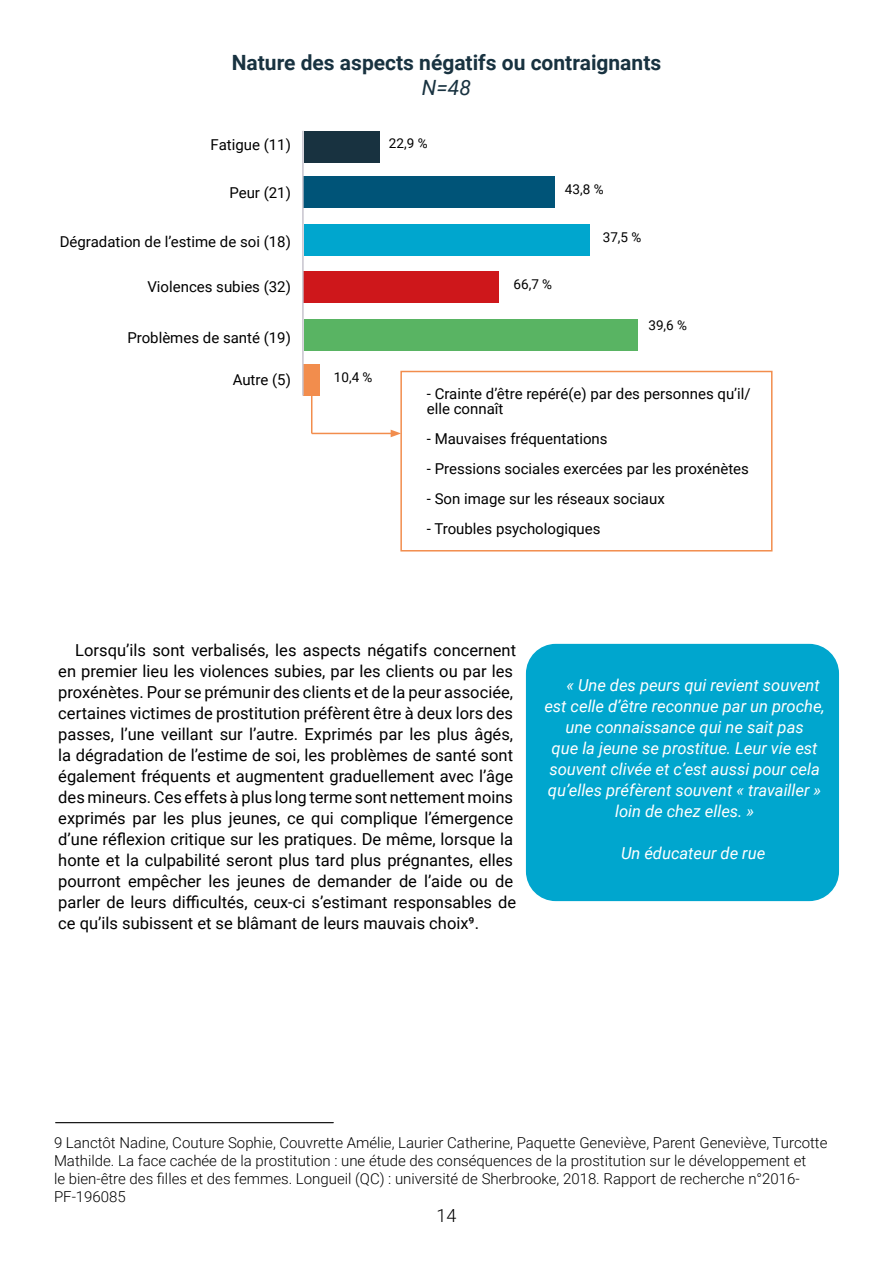
<style>
.page{position:relative;width:893px;height:1263px;background:#fff}
.page>*{position:absolute;margin:0;border:0;box-sizing:border-box;transform-origin:0 0}
.t1{font:700 21px "Roboto";color:#183240}
.t2{font:italic 21px "Roboto";color:#183240}
.t3{font:300 18px "Roboto";color:#000}
.t4{font:16.5px/21px "Roboto";color:#000}
.t5{font:italic 16.5px "Roboto";color:#fff}
.t6{font:300 15px/18px "Roboto";color:#000}
.t7{font:15px/15px "Roboto";color:#000}
.t8{font:13.5px "Roboto";color:#000}
</style>
<div class="page">
<div style="left:304px;top:131px;width:75px;height:31px;background:#183240"></div>
<div style="left:304px;top:176px;width:251px;height:32px;background:#005478"></div>
<div style="left:304px;top:224px;width:285px;height:31px;background:#00a6ce"></div>
<div style="left:304px;top:271px;width:195px;height:32px;background:#ce171b"></div>
<div style="left:304px;top:319px;width:333px;height:32px;background:#59b463"></div>
<div style="left:304px;top:364px;width:16px;height:32px;background:#f28d4d"></div>
<hr style="left:302px;top:131px;width:2px;height:265px;background:#c6c3cd">
<div style="left:526px;top:644px;width:313px;height:257px;background:#00a6ce;border-radius:30px"></div>
<hr style="left:56px;top:1122px;width:277px;height:1px;background:#000">
<hr style="left:311px;top:388px;width:1px;height:45px;background:#f28d4d">
<hr style="left:312px;top:433px;width:81px;height:1px;background:#f28d4d">
<svg style="left:391px;top:430px;width:9px;height:7px"></svg>
<div style="left:400px;top:371px;width:372px;height:180px;border:2px solid #f28d4d"></div>
<p class="t1" style="left:232px;top:48px;width:431px">Nature des aspects négatifs ou contraignants</p>
<p class="t2" style="left:422px;top:73px;width:50px">N=48</p>
<p class="t7" style="left:211px;top:136px;width:82px">Fatigue (11)</p>
<p class="t7" style="left:229px;top:184px;width:63px">Peur (21)</p>
<p class="t7" style="left:60px;top:234px;width:233px">Dégradation de l’estime de soi (18)</p>
<p class="t7" style="left:147px;top:279px;width:145px">Violences subies (32)</p>
<p class="t7" style="left:127px;top:330px;width:165px">Problèmes de santé (19)</p>
<p class="t7" style="left:233px;top:372px;width:60px">Autre (5)</p>
<p class="t8" style="left:334px;top:367px;width:40px">10,4 %</p>
<p class="t8" style="left:389px;top:134px;width:40px">22,9 %</p>
<p class="t8" style="left:565px;top:180px;width:40px">43,8 %</p>
<p class="t8" style="left:603px;top:227px;width:40px">37,5 %</p>
<p class="t8" style="left:514px;top:275px;width:40px">66,7 %</p>
<p class="t8" style="left:648px;top:316px;width:40px">39,6 %</p>
<p class="t7" style="left:427px;top:386px;width:325px">- Crainte d’être repéré(e) par des personnes qu’il/ elle connaît</p>
<p class="t7" style="left:427px;top:431px;width:182px">- Mauvaises fréquentations</p>
<p class="t7" style="left:427px;top:461px;width:324px">- Pressions sociales exercées par les proxénètes</p>
<p class="t7" style="left:427px;top:491px;width:239px">- Son image sur les réseaux sociaux</p>
<p class="t7" style="left:427px;top:521px;width:175px">- Troubles psychologiques</p>
<p class="t4" style="left:58px;top:639px;width:459px;text-indent:17px">Lorsqu’ils sont verbalisés, les aspects négatifs concernent en premier lieu les violences subies, par les clients ou par les proxénètes. Pour se prémunir des clients et de la peur associée, certaines victimes de prostitution préfèrent être à deux lors des passes, l’une veillant sur l’autre. Exprimés par les plus âgés, la dégradation de l’estime de soi, les problèmes de santé sont également fréquents et augmentent graduellement avec l’âge des mineurs. Ces effets à plus long terme sont nettement moins exprimés par les plus jeunes, ce qui complique l’émergence d’une réflexion critique sur les pratiques. De même, lorsque la honte et la culpabilité seront plus tard plus prégnantes, elles pourront empêcher les jeunes de demander de l’aide ou de parler de leurs difficultés, ceux-ci s’estimant responsables de ce qu’ils subissent et se blâmant de leurs mauvais choix9.</p>
<p class="t5" style="left:566px;top:674px;width:255px">« Une des peurs qui revient souvent</p>
<p class="t5" style="left:544px;top:695px;width:282px">est celle d’être reconnue par un proche,</p>
<p class="t5" style="left:565px;top:716px;width:240px">une connaissance qui ne sait pas</p>
<p class="t5" style="left:552px;top:737px;width:267px">que la jeune se prostitue. Leur vie est</p>
<p class="t5" style="left:549px;top:758px;width:272px">souvent clivée et c’est aussi pour cela</p>
<p class="t5" style="left:548px;top:779px;width:275px">qu’elles préfèrent souvent « travailler »</p>
<p class="t5" style="left:615px;top:800px;width:141px">loin de chez elles. »</p>
<p class="t5" style="left:621px;top:842px;width:146px">Un éducateur de rue</p>
<p class="t6" style="left:54px;top:1133px;width:775px">9 Lanctôt Nadine, Couture Sophie, Couvrette Amélie, Laurier Catherine, Paquette Geneviève, Parent Geneviève, Turcotte Mathilde. La face cachée de la prostitution : une étude des conséquences de la prostitution sur le développement et<br>le bien-être des filles et des femmes. Longueil (QC) : université de Sherbrooke, 2018. Rapport de recherche n°2016- PF-196085</p>
<p class="t3" style="left:436px;top:1203px;width:21px">14</p>
</div>
